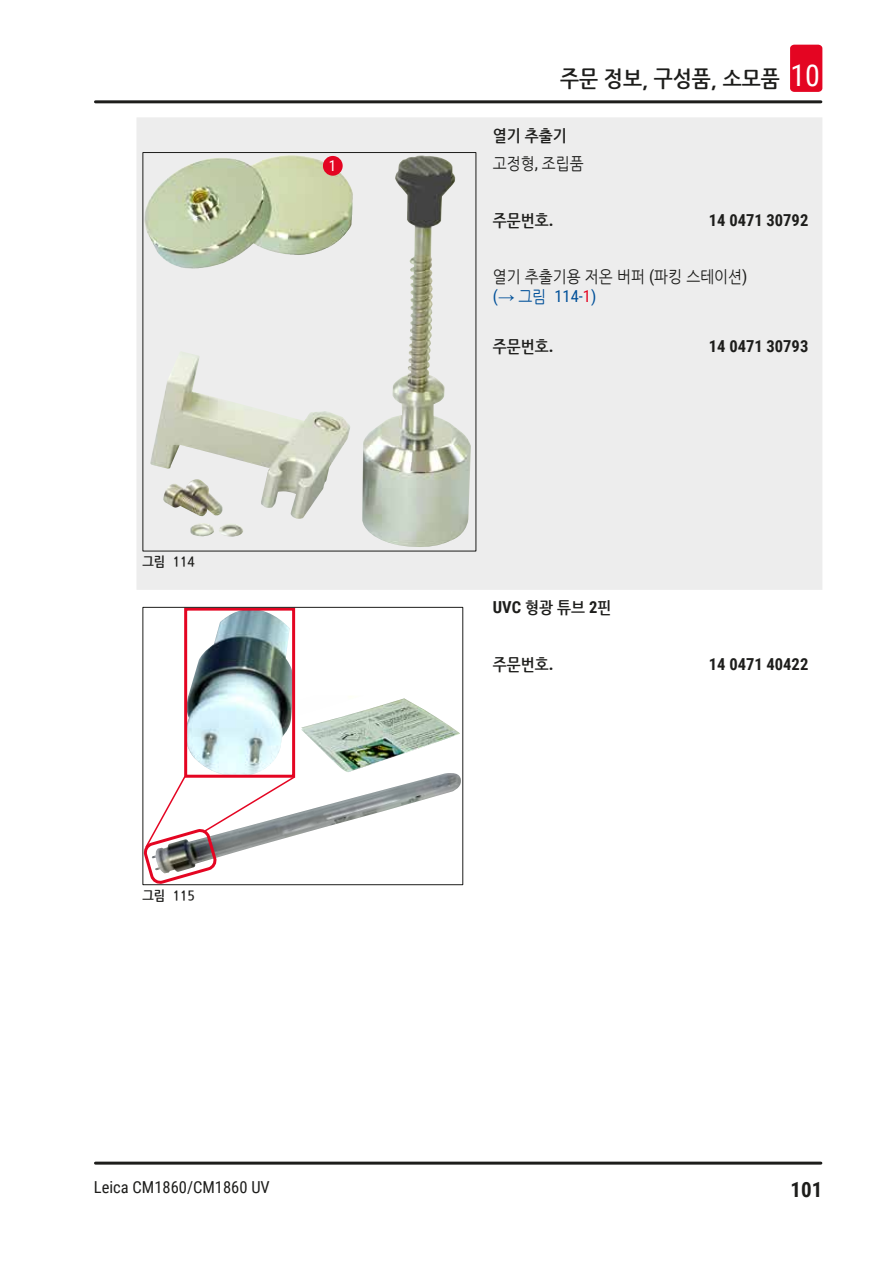
<style>
.page{position:relative;width:893px;height:1263px;background:#fff}
.page>*{position:absolute;margin:0;border:0;box-sizing:border-box;transform-origin:0 0}
.t1{font:700 22.5px "Nanum Gothic";color:#1d1d1b;scale:.9 1}
.t2{font:700 21px "Roboto Condensed";color:#1d1d1b}
.Table_text{font:16.5px/19.8px "Nanum Gothic";color:#1d1d1b;scale:.9 1}
.Table_heading{font:700 16.5px "Roboto Condensed";color:#1d1d1b}
.Table_heading-2{font:700 16.5px "Nanum Gothic";color:#1d1d1b;scale:.9 1}
.t3{font:16.5px "Roboto Condensed";color:#1d1d1b}
.t4{font:15px "Roboto Condensed";color:#fff}
.t5{font:700 13.5px "Nanum Gothic";color:#1d1d1b;scale:.9 1}
.s1{font-family:"Roboto Condensed";font-weight:400;font-size:30px;color:#fff}
.s2{font-family:"Roboto Condensed"}
.s3{font-family:"Roboto Condensed";color:#005099}
.s4{font-family:"Arial";color:#005099}
.s5{color:#005099}
.s6{font-family:"Roboto Condensed";color:#e40522}
</style>
<div class="page">
<hr style="left:95px;top:100px;width:726px;height:3px;background:#1d1d1b">
<hr style="left:95px;top:1161px;width:726px;height:3px;background:#1d1d1b">
<div style="left:790px;top:45px;width:32px;height:47px;background:#e40522;border-radius:4px"></div>
<div style="left:137px;top:117px;width:685px;height:473px;background:#ededed"></div>
<img style="left:144px;top:155px;width:5px;height:74px">
<img style="left:149px;top:155px;width:322px;height:397px">
<div style="left:323px;top:156px;width:20px;height:20px;background:#e40522;border-radius:50%"></div>
<img style="left:301px;top:696px;width:159px;height:76px">
<img style="left:295px;top:773px;width:166px;height:62px">
<img style="left:188px;top:612px;width:103px;height:162px">
<div style="left:184px;top:608px;width:111px;height:170px;border:3px solid #e40522"></div>
<svg style="left:144px;top:775px;width:152px;height:108px"></svg>
<div style="left:142px;top:607px;width:321px;height:278px;border:1px solid #1d1d1b"></div>
<p class="t4" style="left:329px;top:155px;width:9px">1</p>
<p class="t5" style="left:143px;top:555px;width:60px">그림 114</p>
<p class="t5" style="left:143px;top:889px;width:60px">그림 115</p>
<h1 class="t1" style="left:560px;top:68px;width:290px">주문 정보, 구성품, 소모품 <span class="s1">10</span></h1>
<p class="Table_heading-2" style="left:493px;top:127px;width:84px">열기 추출기</p>
<p class="Table_text" style="left:493px;top:154px;width:102px">고정형<span class="s2">,</span> 조립품</p>
<p class="Table_heading-2" style="left:493px;top:212px;width:69px">주문번호<span class="s2">.</span></p>
<p class="Table_heading" style="left:709px;top:208px;width:101px">14 0471 30792</p>
<p class="Table_text" style="left:493px;top:267px;width:284px">열기 추출기용 저온 버퍼 <span class="s2">(</span>파킹 스테이션<span class="s2">) </span><span class="s3">(</span><span class="s4">→</span> <span class="s5">그림</span> <span class="s3">114‑</span><span class="s6">1</span><span class="s3">)</span></p>
<p class="Table_heading-2" style="left:493px;top:339px;width:69px">주문번호<span class="s2">.</span></p>
<p class="Table_heading" style="left:709px;top:334px;width:101px">14 0471 30793</p>
<p class="Table_heading-2" style="left:493px;top:600px;width:133px"><span class="s2">UVC</span> 형광 튜브 <span class="s2">2</span>핀</p>
<p class="Table_heading-2" style="left:493px;top:656px;width:69px">주문번호<span class="s2">.</span></p>
<p class="Table_heading" style="left:709px;top:652px;width:101px">14 0471 40422</p>
<p class="t3" style="left:94px;top:1175px;width:177px">Leica CM1860/CM1860 UV</p>
<p class="t2" style="left:790px;top:1175px;width:33px">101</p>
</div>
